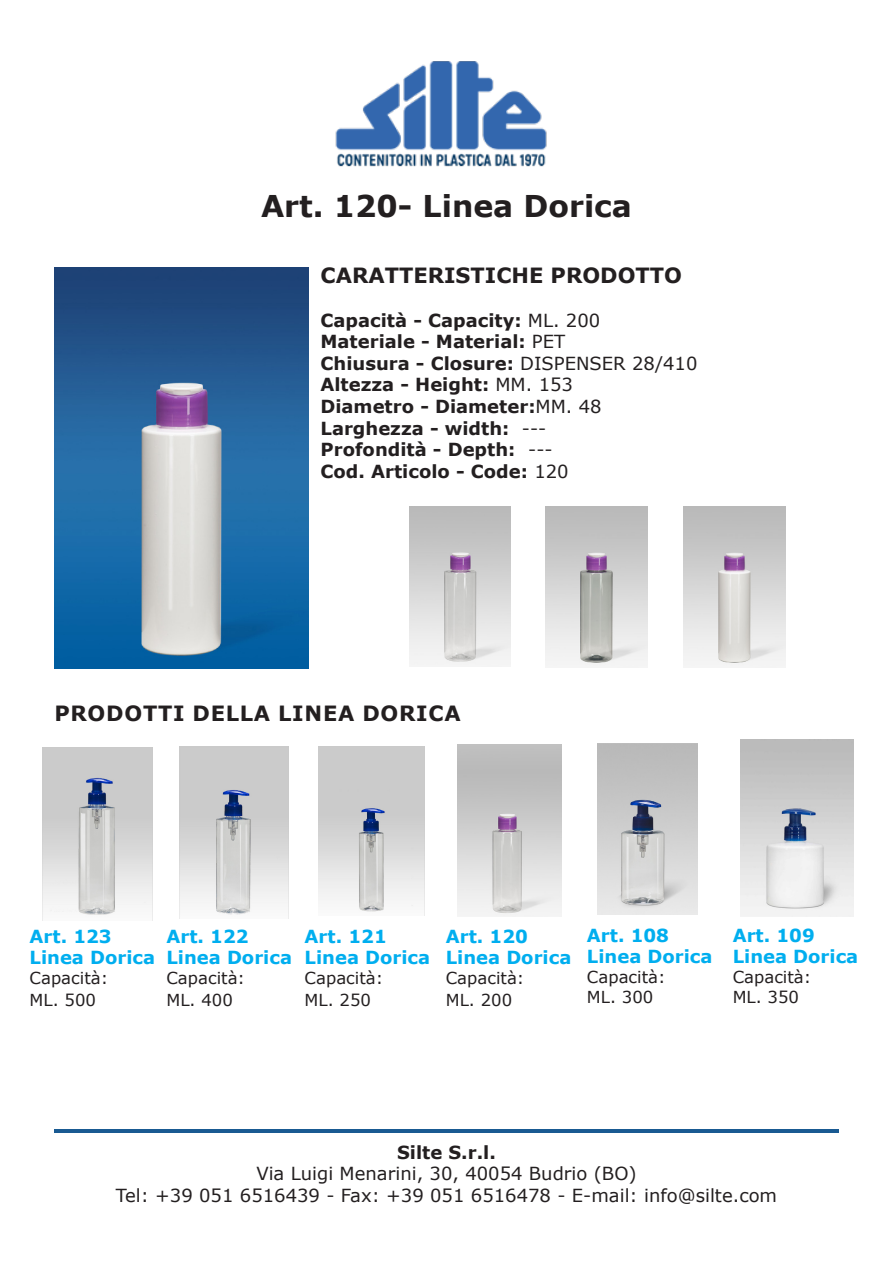
<style>
.page{position:relative;width:893px;height:1263px;background:#fff}
.page>*{position:absolute;margin:0;border:0;box-sizing:border-box;transform-origin:0 0}
.t1{font:700 30px "Verdana";color:#231f20}
.t2{font:700 21px "Verdana";letter-spacing:.035em;color:#231f20}
.t3{font:700 21px "Verdana";color:#231f20}
.t4{font:700 18px "Verdana";color:#231f20}
.t5{font:700 18px "Verdana";color:#00aeef}
.t6{font:18px "Verdana";color:#231f20}
.t7{font:16.5px "Verdana";color:#231f20}
.s1{font-weight:400}
</style>
<div class="page">
<img style="left:335px;top:61px;width:212px;height:106px">
<img style="left:54px;top:268px;width:254px;height:400px">
<img style="left:409px;top:506px;width:101px;height:160px">
<img style="left:546px;top:506px;width:102px;height:162px">
<hr style="left:54px;top:1129px;width:785px;height:3px;background:#195a92">
<img style="left:683px;top:506px;width:102px;height:162px">
<img style="left:180px;top:747px;width:109px;height:171px">
<img style="left:597px;top:743px;width:101px;height:172px">
<img style="left:318px;top:746px;width:107px;height:170px">
<img style="left:43px;top:747px;width:110px;height:173px">
<img style="left:458px;top:745px;width:103px;height:171px">
<img style="left:741px;top:740px;width:112px;height:176px">
<p class="t1" style="left:261px;top:184px;width:372px">Art. 120- Linea Dorica</p>
<p class="t3" style="left:321px;top:261px;width:363px">CARATTERISTICHE PRODOTTO</p>
<p class="t4" style="left:321px;top:307px;width:281px">Capacità - Capacity: <span class="s1">ML. 200</span></p>
<p class="t4" style="left:321px;top:329px;width:246px">Materiale - Material: <span class="s1">PET</span></p>
<p class="t4" style="left:321px;top:350px;width:378px">Chiusura - Closure: <span class="s1">DISPENSER 28/410</span></p>
<p class="t4" style="left:321px;top:372px;width:254px">Altezza - Height: <span class="s1">MM. 153</span></p>
<p class="t4" style="left:321px;top:394px;width:283px">Diametro - Diameter:<span class="s1">MM. 48</span></p>
<p class="t4" style="left:321px;top:415px;width:227px">Larghezza - width: <span class="s1">---</span></p>
<p class="t4" style="left:321px;top:437px;width:234px">Profondità - Depth: <span class="s1">---</span></p>
<p class="t4" style="left:321px;top:458px;width:250px">Cod. Articolo - Code: <span class="s1">120</span></p>
<p class="t2" style="left:54px;top:699px;width:408px">PRODOTTI DELLA LINEA DORICA</p>
<p class="t5" style="left:30px;top:923px;width:84px">Art. 123</p>
<p class="t5" style="left:30px;top:945px;width:127px">Linea Dorica</p>
<p class="t7" style="left:30px;top:966px;width:80px">Capacità:</p>
<p class="t7" style="left:30px;top:988px;width:68px">ML. 500</p>
<p class="t5" style="left:166px;top:923px;width:84px">Art. 122</p>
<p class="t5" style="left:166px;top:945px;width:127px">Linea Dorica</p>
<p class="t7" style="left:166px;top:966px;width:80px">Capacità:</p>
<p class="t7" style="left:166px;top:988px;width:68px">ML. 400</p>
<p class="t5" style="left:305px;top:923px;width:84px">Art. 121</p>
<p class="t5" style="left:305px;top:945px;width:127px">Linea Dorica</p>
<p class="t7" style="left:305px;top:966px;width:80px">Capacità:</p>
<p class="t7" style="left:305px;top:988px;width:68px">ML. 250</p>
<p class="t5" style="left:446px;top:923px;width:84px">Art. 120</p>
<p class="t5" style="left:446px;top:945px;width:127px">Linea Dorica</p>
<p class="t7" style="left:446px;top:966px;width:80px">Capacità:</p>
<p class="t7" style="left:446px;top:988px;width:68px">ML. 200</p>
<p class="t5" style="left:587px;top:922px;width:84px">Art. 108</p>
<p class="t5" style="left:587px;top:944px;width:127px">Linea Dorica</p>
<p class="t7" style="left:587px;top:966px;width:80px">Capacità:</p>
<p class="t7" style="left:587px;top:985px;width:68px">ML. 300</p>
<p class="t5" style="left:733px;top:922px;width:84px">Art. 109</p>
<p class="t5" style="left:733px;top:944px;width:127px">Linea Dorica</p>
<p class="t7" style="left:733px;top:966px;width:80px">Capacità:</p>
<p class="t7" style="left:733px;top:985px;width:68px">ML. 350</p>
<p class="t4" style="left:397px;top:1139px;width:100px">Silte S.r.l.</p>
<p class="t6" style="left:256px;top:1161px;width:382px">Via Luigi Menarini, 30, 40054 Budrio (BO)</p>
<p class="t6" style="left:116px;top:1183px;width:663px">Tel: +39 051 6516439 - Fax: +39 051 6516478 - E-mail: info@silte.com</p>
</div>
